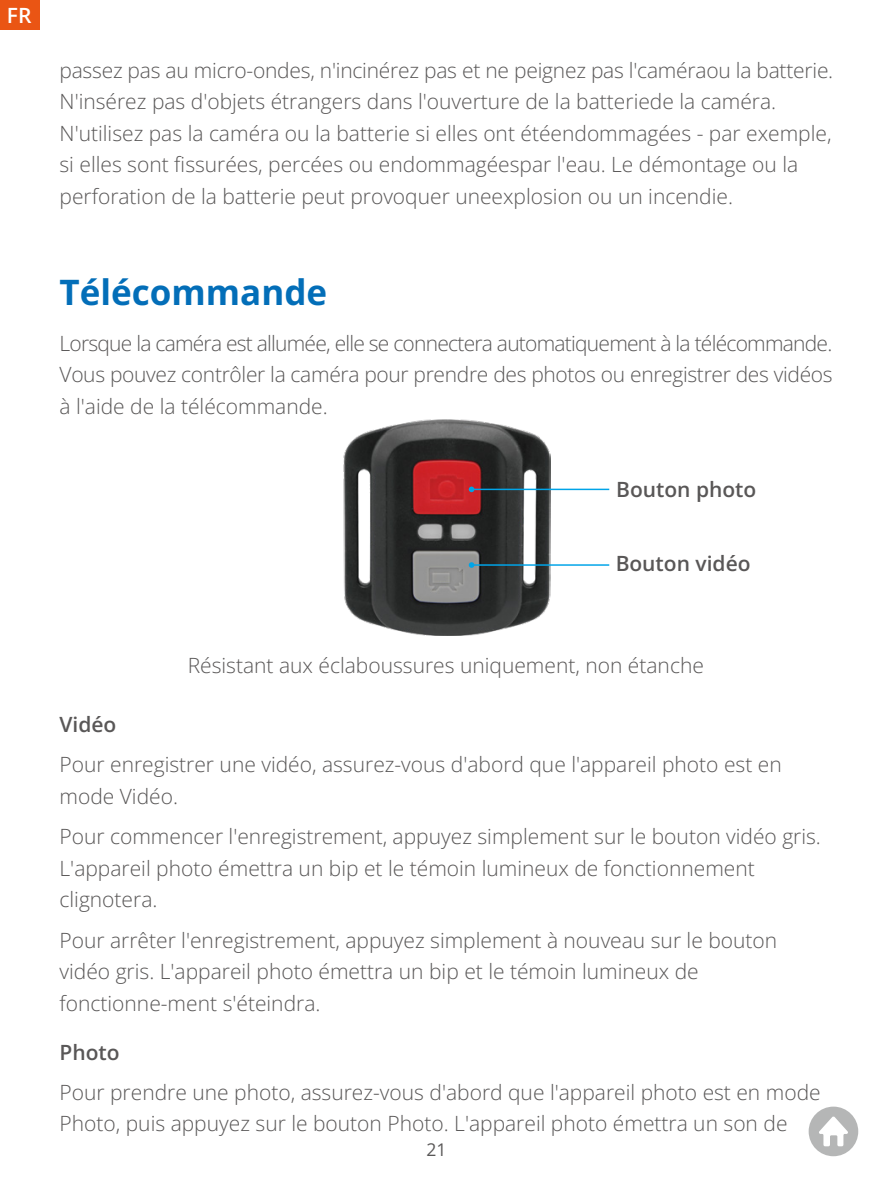
<style>
.page{position:relative;width:893px;height:1191px;background:#fff}
.page>*{position:absolute;margin:0;border:0;box-sizing:border-box;transform-origin:0 0}
.t1{font:700 35px "Open Sans";color:#036eb8}
.t2{font:300 21px/31.5px "Open Sans";color:#595757}
.t3{font:600 21px "Open Sans";color:#595757}
.t4{font:600 21px "Open Sans";color:#fff}
.t5{font:17.5px "Open Sans";color:#595757}
</style>
<div class="page">
<svg style="left:809px;top:1106px;width:49px;height:50px"></svg>
<img style="left:343px;top:419px;width:207px;height:216px">
<hr style="left:471px;top:488px;width:138px;height:2px;background:#00a4e8">
<svg style="left:469px;top:486px;width:5px;height:6px"></svg>
<hr style="left:471px;top:564px;width:138px;height:2px;background:#00a4e8">
<svg style="left:469px;top:562px;width:5px;height:6px"></svg>
<div style="left:0;top:0;width:40px;height:30px;background:#ea5514"></div>
<p class="t4" style="left:7px;top:1px;width:26px">FR</p>
<p class="t2" style="left:60px;top:54px;width:775px">passez pas au micro-ondes, n'incinérez pas et ne peignez pas l'caméraou la batterie.<br>N'insérez pas d'objets étrangers dans l'ouverture de la batteriede la caméra.<br>N'utilisez pas la caméra ou la batterie si elles ont étéendommagées - par exemple, si elles sont fissurées, percées ou endommagéespar l'eau. Le démontage ou la perforation de la batterie peut provoquer uneexplosion ou un incendie.</p>
<h1 class="t1" style="left:60px;top:268px;width:269px">Télécommande</h1>
<p class="t2" style="left:60px;top:327px;width:775px;text-align:justify">Lorsque la caméra est allumée, elle se connectera automatiquement à la télécommande.<br>Vous pouvez contrôler la caméra pour prendre des photos ou enregistrer des vidéos à l'aide de la télécommande.</p>
<p class="t3" style="left:616px;top:474px;width:142px">Bouton photo</p>
<p class="t3" style="left:616px;top:549px;width:136px">Bouton vidéo</p>
<p class="t2" style="left:188px;top:649px;width:518px">Résistant aux éclaboussures uniquement, non étanche</p>
<p class="t3" style="left:60px;top:710px;width:58px">Vidéo</p>
<p class="t2" style="left:60px;top:748px;width:724px">Pour enregistrer une vidéo, assurez-vous d'abord que l'appareil photo est en mode Vidéo.</p>
<p class="t2" style="left:60px;top:820px;width:763px">Pour commencer l'enregistrement, appuyez simplement sur le bouton vidéo gris.<br>L'appareil photo émettra un bip et le témoin lumineux de fonctionnement clignotera.</p>
<p class="t2" style="left:60px;top:923px;width:719px">Pour arrêter l'enregistrement, appuyez simplement à nouveau sur le bouton vidéo gris. L'appareil photo émettra un bip et le témoin lumineux de fonctionne-ment s'éteindra.</p>
<p class="t3" style="left:60px;top:1037px;width:62px">Photo</p>
<p class="t2" style="left:60px;top:1076px;width:763px">Pour prendre une photo, assurez-vous d'abord que l'appareil photo est en mode<br>Photo, puis appuyez sur le bouton Photo. L'appareil photo émettra un son de</p>
<p class="t5" style="left:426px;top:1138px;width:22px">21</p>
</div>
